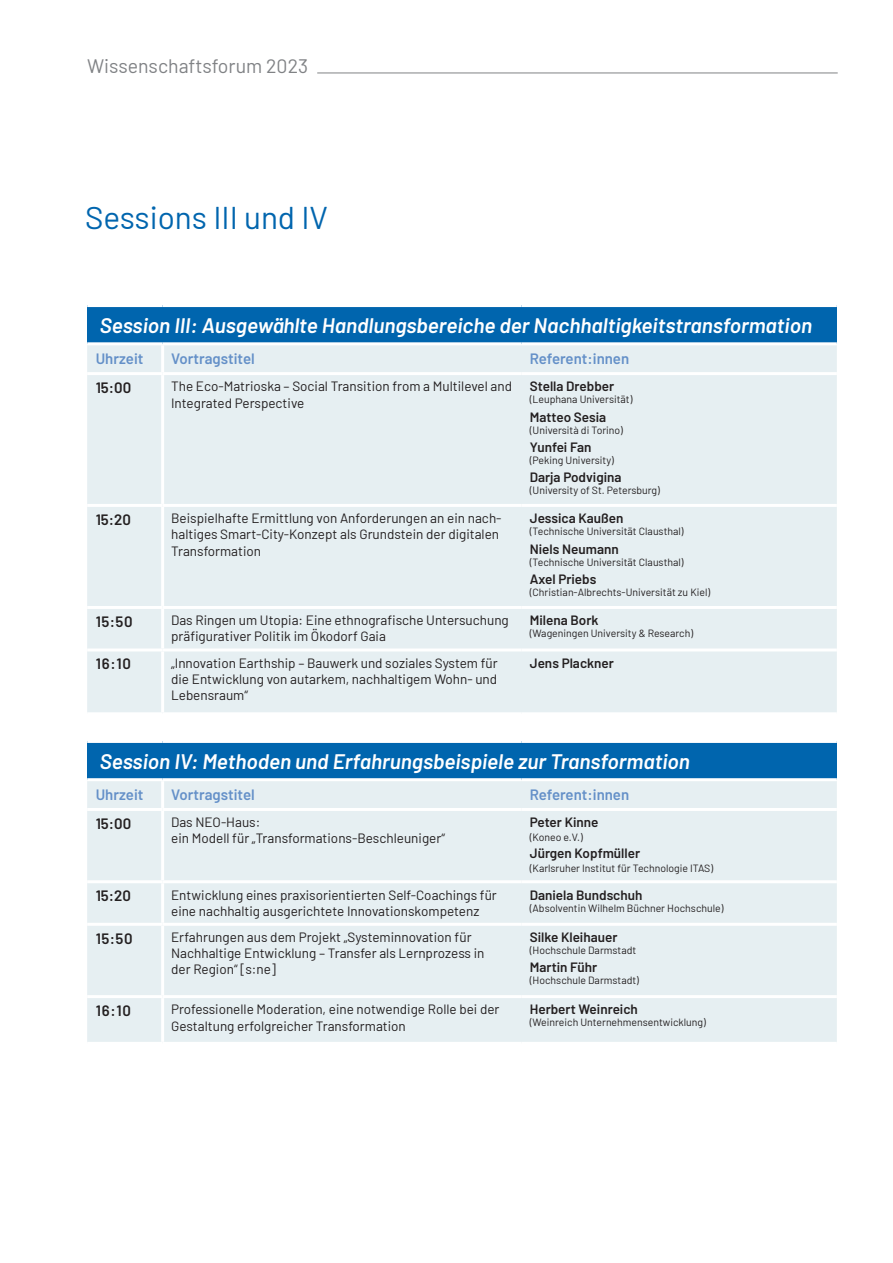
<style>
.page{position:relative;width:893px;height:1263px;background:#fff}
.page>*{position:absolute;margin:0;border:0;box-sizing:border-box;transform-origin:0 0}
.t1{font:31.5px "Barlow";color:#0065ae}
.t2{font:italic 600 21px "Barlow";color:#fff}
.t3{font:19.5px "Barlow";color:#808285}
.t4{font:600 15px "Barlow";color:#6490c8}
.t5{font:600 15px "Barlow";letter-spacing:.015em;color:#231f20}
.t6{font:13.5px/16.2px "Barlow";color:#231f20}
.t7{font:600 13.5px "Barlow";color:#231f20}
.t8{font:10.5px "Barlow";color:#231f20}
</style>
<div class="page">
<div style="left:87px;top:306px;width:750px;height:38px;background:#0065ae"></div>
<div style="left:87px;top:345px;width:750px;height:367px;background:#e6eff2"></div>
<hr style="left:87px;top:304px;width:76px;height:3px;background:#fff">
<hr style="left:163px;top:304px;width:358px;height:3px;background:#fff">
<hr style="left:521px;top:304px;width:316px;height:3px;background:#fff">
<hr style="left:87px;top:342px;width:76px;height:3px;background:#fff">
<hr style="left:163px;top:342px;width:358px;height:3px;background:#fff">
<hr style="left:161px;top:345px;width:3px;height:27px;background:#fff">
<hr style="left:521px;top:342px;width:316px;height:3px;background:#fff">
<hr style="left:87px;top:372px;width:76px;height:3px;background:#fff">
<hr style="left:163px;top:372px;width:358px;height:3px;background:#fff">
<hr style="left:161px;top:375px;width:3px;height:129px;background:#fff">
<hr style="left:521px;top:372px;width:316px;height:3px;background:#fff">
<hr style="left:87px;top:504px;width:76px;height:3px;background:#fff">
<hr style="left:163px;top:504px;width:358px;height:3px;background:#fff">
<hr style="left:161px;top:507px;width:3px;height:99px;background:#fff">
<hr style="left:521px;top:504px;width:316px;height:3px;background:#fff">
<hr style="left:87px;top:606px;width:76px;height:3px;background:#fff">
<hr style="left:163px;top:606px;width:358px;height:3px;background:#fff">
<hr style="left:161px;top:609px;width:3px;height:39px;background:#fff">
<hr style="left:521px;top:606px;width:316px;height:3px;background:#fff">
<hr style="left:87px;top:648px;width:76px;height:3px;background:#fff">
<hr style="left:163px;top:648px;width:358px;height:3px;background:#fff">
<hr style="left:161px;top:651px;width:3px;height:61px;background:#fff">
<hr style="left:521px;top:648px;width:316px;height:3px;background:#fff">
<div style="left:87px;top:741px;width:750px;height:39px;background:#0065ae"></div>
<div style="left:87px;top:781px;width:750px;height:261px;background:#e6eff2"></div>
<hr style="left:87px;top:740px;width:76px;height:3px;background:#fff">
<hr style="left:163px;top:740px;width:358px;height:3px;background:#fff">
<hr style="left:521px;top:740px;width:316px;height:3px;background:#fff">
<hr style="left:87px;top:778px;width:76px;height:3px;background:#fff">
<hr style="left:163px;top:778px;width:358px;height:3px;background:#fff">
<hr style="left:161px;top:781px;width:3px;height:27px;background:#fff">
<hr style="left:521px;top:778px;width:316px;height:3px;background:#fff">
<hr style="left:87px;top:808px;width:76px;height:3px;background:#fff">
<hr style="left:163px;top:808px;width:358px;height:3px;background:#fff">
<hr style="left:161px;top:811px;width:3px;height:69px;background:#fff">
<hr style="left:521px;top:808px;width:316px;height:3px;background:#fff">
<hr style="left:87px;top:880px;width:76px;height:3px;background:#fff">
<hr style="left:163px;top:880px;width:358px;height:3px;background:#fff">
<hr style="left:161px;top:883px;width:3px;height:40px;background:#fff">
<hr style="left:521px;top:880px;width:316px;height:3px;background:#fff">
<hr style="left:87px;top:923px;width:76px;height:3px;background:#fff">
<hr style="left:163px;top:923px;width:358px;height:3px;background:#fff">
<hr style="left:161px;top:926px;width:3px;height:69px;background:#fff">
<hr style="left:521px;top:923px;width:316px;height:3px;background:#fff">
<hr style="left:87px;top:995px;width:76px;height:3px;background:#fff">
<hr style="left:163px;top:995px;width:358px;height:3px;background:#fff">
<hr style="left:161px;top:998px;width:3px;height:44px;background:#fff">
<hr style="left:521px;top:995px;width:316px;height:3px;background:#fff">
<hr style="left:317px;top:73px;width:521px;height:1px;background:#808285">
<h3 class="t3" style="left:87px;top:52px;width:222px">Wissenschaftsforum 2023</h3>
<h1 class="t1" style="left:85px;top:194px;width:244px">Sessions III und IV</h1>
<h2 class="t2" style="left:100px;top:310px;width:714px">Session III: Ausgewählte Handlungsbereiche der Nachhaltigkeitstransformation</h2>
<p class="t4" style="left:96px;top:348px;width:49px">Uhrzeit</p>
<p class="t4" style="left:171px;top:348px;width:85px">Vortragstitel</p>
<p class="t4" style="left:530px;top:348px;width:101px">Referent:innen</p>
<p class="t5" style="left:96px;top:376px;width:37px">15:00</p>
<p class="t6" style="left:171px;top:377px;width:342px">The Eco-Matrioska – Social Transition from a Multilevel and<br>Integrated Perspective</p>
<p class="t7" style="left:530px;top:377px;width:86px">Stella Drebber</p>
<p class="t8" style="left:530px;top:392px;width:104px">(Leuphana Universität)</p>
<p class="t7" style="left:530px;top:407px;width:78px">Matteo Sesia</p>
<p class="t8" style="left:530px;top:422px;width:95px">(Università di Torino)</p>
<p class="t7" style="left:530px;top:437px;width:63px">Yunfei Fan</p>
<p class="t8" style="left:530px;top:453px;width:86px">(Peking University)</p>
<p class="t7" style="left:530px;top:468px;width:93px">Darja Podvigina</p>
<p class="t8" style="left:530px;top:483px;width:132px">(University of St. Petersburg)</p>
<p class="t5" style="left:96px;top:508px;width:37px">15:20</p>
<p class="t6" style="left:171px;top:509px;width:332px">Beispielhafte Ermittlung von Anforderungen an ein nach&shy;haltiges Smart-City-Konzept als Grundstein der digitalen<br>Transformation</p>
<p class="t7" style="left:530px;top:508px;width:95px">Jessica Kaußen</p>
<p class="t8" style="left:530px;top:524px;width:155px">(Technische Universität Clausthal)</p>
<p class="t7" style="left:530px;top:539px;width:90px">Niels Neumann</p>
<p class="t8" style="left:530px;top:554px;width:155px">(Technische Universität Clausthal)</p>
<p class="t7" style="left:530px;top:569px;width:68px">Axel Priebs</p>
<p class="t8" style="left:530px;top:584px;width:182px">(Christian-Albrechts-Universität zu Kiel)</p>
<p class="t5" style="left:96px;top:610px;width:38px">15:50</p>
<p class="t6" style="left:171px;top:611px;width:339px">Das Ringen um Utopia: Eine ethnografische Untersuchung präfigurativer Politik im Ökodorf Gaia</p>
<p class="t7" style="left:530px;top:610px;width:70px">Milena Bork</p>
<p class="t8" style="left:530px;top:626px;width:165px">(Wageningen University &amp; Research)</p>
<p class="t5" style="left:96px;top:653px;width:37px">16:10</p>
<p class="t6" style="left:171px;top:654px;width:328px;text-align:justify">„Innovation Earthship – Bauwerk und soziales System für die Entwicklung von autarkem, nachhaltigem Wohn- und Lebensraum“</p>
<p class="t7" style="left:530px;top:653px;width:86px">Jens Plackner</p>
<h2 class="t2" style="left:100px;top:746px;width:592px">Session IV: Methoden und Erfahrungsbeispiele zur Transformation</h2>
<p class="t4" style="left:96px;top:783px;width:49px">Uhrzeit</p>
<p class="t4" style="left:171px;top:783px;width:85px">Vortragstitel</p>
<p class="t4" style="left:530px;top:783px;width:101px">Referent:innen</p>
<p class="t5" style="left:96px;top:812px;width:37px">15:00</p>
<p class="t6" style="left:171px;top:813px;width:275px">Das NEO-Haus:<br>ein Modell für „Transformations-Beschleuniger“</p>
<p class="t7" style="left:530px;top:812px;width:70px">Peter Kinne</p>
<p class="t8" style="left:530px;top:829px;width:55px">(Koneo e.V.)</p>
<p class="t7" style="left:530px;top:844px;width:112px">Jürgen Kopfmüller</p>
<p class="t8" style="left:530px;top:860px;width:185px">(Karlsruher Institut für Technologie ITAS)</p>
<p class="t5" style="left:96px;top:884px;width:37px">15:20</p>
<p class="t6" style="left:171px;top:885px;width:327px">Entwicklung eines praxisorientierten Self-Coachings für eine nachhaltig ausgerichtete Innovationskompetenz</p>
<p class="t7" style="left:530px;top:885px;width:114px">Daniela Bundschuh</p>
<p class="t8" style="left:530px;top:900px;width:195px">(Absolventin Wilhelm Büchner Hochschule)</p>
<p class="t5" style="left:96px;top:927px;width:38px">15:50</p>
<p class="t6" style="left:171px;top:928px;width:315px">Erfahrungen aus dem Projekt „Systeminnovation für<br>Nachhaltige Entwicklung – Transfer als Lernprozess in der Region“ [s:ne]</p>
<p class="t7" style="left:530px;top:927px;width:89px">Silke Kleihauer</p>
<p class="t8" style="left:530px;top:943px;width:108px">(Hochschule Darmstadt</p>
<p class="t7" style="left:530px;top:958px;width:69px">Martin Führ</p>
<p class="t8" style="left:530px;top:973px;width:111px">(Hochschule Darmstadt)</p>
<p class="t5" style="left:96px;top:999px;width:37px">16:10</p>
<p class="t6" style="left:171px;top:1000px;width:330px">Professionelle Moderation, eine notwendige Rolle bei der<br>Gestaltung erfolgreicher Transformation</p>
<p class="t7" style="left:530px;top:999px;width:110px">Herbert Weinreich</p>
<p class="t8" style="left:530px;top:1015px;width:178px">(Weinreich Unternehmensentwicklung)</p>
</div>
